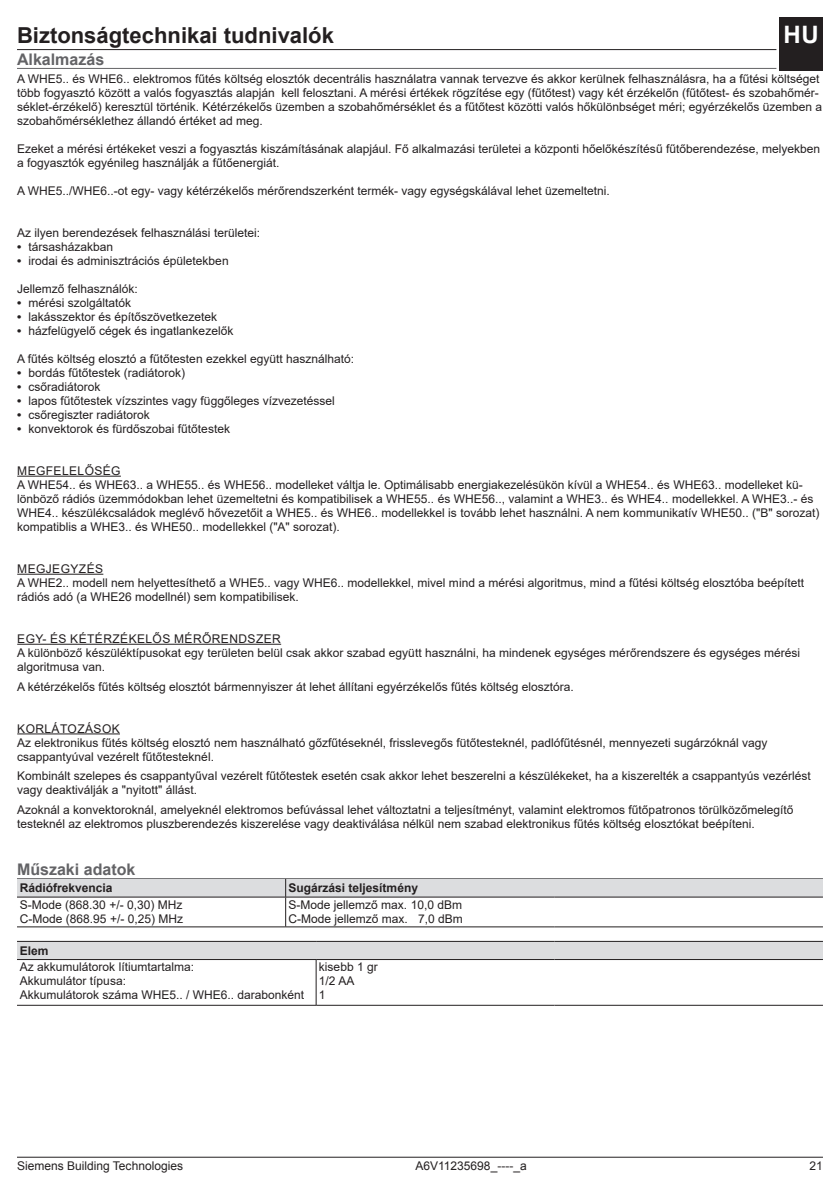
<style>
.page{position:relative;width:840px;height:1191px;background:#fff}
.page>*{position:absolute;margin:0;border:0;box-sizing:border-box;transform-origin:0 0}
.t1{font:700 24px "Arial";color:#fff}
.t2{font:700 22px "Arial";color:#231f20}
.t3{font:700 16px "Arial";color:#636366}
.t4{font:12px/14px "Arial";color:#231f20}
.t5{font:700 12px "Arial";color:#231f20}
.s1{font-weight:700}
</style>
<div class="page">
<hr style="left:17px;top:1156px;width:805px;height:1px;background:#231f20">
<div style="left:778px;top:17px;width:44px;height:54px;background:#231f20"></div>
<hr style="left:17px;top:49px;width:759px;height:1px;background:#231f20">
<hr style="left:17px;top:68px;width:759px;height:1px;background:#636366">
<hr style="left:17px;top:476px;width:104px;height:1px;background:#231f20">
<hr style="left:17px;top:574px;width:86px;height:1px;background:#231f20">
<hr style="left:17px;top:644px;width:264px;height:1px;background:#231f20">
<hr style="left:17px;top:733px;width:103px;height:1px;background:#231f20">
<hr style="left:17px;top:878px;width:805px;height:1px;background:#636366">
<hr style="left:17px;top:926px;width:268px;height:1px;background:#231f20">
<hr style="left:285px;top:926px;width:269px;height:1px;background:#231f20">
<hr style="left:554px;top:926px;width:268px;height:1px;background:#231f20">
<svg style="left:17px;top:879px;width:805px;height:47px"></svg>
<div style="left:17px;top:942px;width:805px;height:17px;background:#dcdddf"></div>
<hr style="left:315px;top:959px;width:1px;height:46px;background:#231f20">
<hr style="left:17px;top:941px;width:299px;height:1px;background:#231f20">
<hr style="left:316px;top:941px;width:238px;height:1px;background:#231f20">
<hr style="left:554px;top:941px;width:268px;height:1px;background:#231f20">
<hr style="left:17px;top:1005px;width:299px;height:1px;background:#231f20">
<hr style="left:316px;top:1005px;width:238px;height:1px;background:#231f20">
<hr style="left:554px;top:1005px;width:268px;height:1px;background:#231f20">
<hr style="left:17px;top:959px;width:299px;height:1px;background:#231f20">
<hr style="left:316px;top:959px;width:238px;height:1px;background:#231f20">
<hr style="left:554px;top:959px;width:268px;height:1px;background:#231f20">
<h1 class="t1" style="left:782px;top:18px;width:37px">HU</h1>
<h2 class="t2" style="left:17px;top:20px;width:318px">Biztonságtechnikai tudnivalók</h2>
<h3 class="t3" style="left:17px;top:48px;width:89px">Alkalmazás</h3>
<p class="t4" style="left:17px;top:71px;width:806px">A WHE5.. és WHE6.. elektromos fűtés költség elosztók decentrális használatra vannak tervezve és akkor kerülnek felhasználásra, ha a fűtési költséget több fogyasztó között a valós fogyasztás alapján kell felosztani. A mérési értékek rögzítése egy (fűtőtest) vagy két érzékelőn (fűtőtest- és szobahőmér&shy;séklet-érzékelő) keresztül történik. Kétérzékelős üzemben a szobahőmérséklet és a fűtőtest közötti valós hőkülönbséget méri; egyérzékelős üzemben a szobahőmérséklethez állandó értéket ad meg.</p>
<p class="t4" style="left:17px;top:141px;width:804px">Ezeket a mérési értékeket veszi a fogyasztás kiszámításának alapjául. Fő alkalmazási területei a központi hőelőkészítésű fűtőberendezése, melyekben a fogyasztók egyénileg használják a fűtőenergiát.</p>
<p class="t4" style="left:17px;top:183px;width:594px">A WHE5../WHE6..-ot egy- vagy kétérzékelős mérőrendszerként termék- vagy egységskálával lehet üzemeltetni.</p>
<p class="t4" style="left:17px;top:225px;width:244px">Az ilyen berendezések felhasználási területei:</p>
<p class="t4" style="left:17px;top:239px;width:98px"><span class="s1">•</span> társasházakban</p>
<p class="t4" style="left:17px;top:253px;width:213px"><span class="s1">•</span> irodai és adminisztrációs épületekben</p>
<p class="t4" style="left:17px;top:281px;width:122px">Jellemző felhasználók:</p>
<p class="t4" style="left:17px;top:295px;width:116px"><span class="s1">•</span> mérési szolgáltatók</p>
<p class="t4" style="left:17px;top:309px;width:202px"><span class="s1">•</span> lakásszektor és építőszövetkezetek</p>
<p class="t4" style="left:17px;top:323px;width:218px"><span class="s1">•</span> házfelügyelő cégek és ingatlankezelők</p>
<p class="t4" style="left:17px;top:351px;width:338px">A fűtés költség elosztó a fűtőtesten ezekkel együtt használható:</p>
<p class="t4" style="left:17px;top:365px;width:170px"><span class="s1">•</span> bordás fűtőtestek (radiátorok)</p>
<p class="t4" style="left:17px;top:379px;width:85px"><span class="s1">•</span> csőradiátorok</p>
<p class="t4" style="left:17px;top:393px;width:319px"><span class="s1">•</span> lapos fűtőtestek vízszintes vagy függőleges vízvezetéssel</p>
<p class="t4" style="left:17px;top:407px;width:134px"><span class="s1">•</span> csőregiszter radiátorok</p>
<p class="t4" style="left:17px;top:421px;width:214px"><span class="s1">•</span> konvektorok és fürdőszobai fűtőtestek</p>
<p class="t4" style="left:17px;top:463px;width:803px">MEGFELELŐSÉG<br>A WHE54.. és WHE63.. a WHE55.. és WHE56.. modelleket váltja le. Optimálisabb energiakezelésükön kívül a WHE54.. és WHE63.. modelleket kü&shy;lönböző rádiós üzemmódokban lehet üzemeltetni és kompatibilisek a WHE55.. és WHE56.., valamint a WHE3.. és WHE4.. modellekkel. A WHE3..- és WHE4.. készülékcsaládok meglévő hővezetőit a WHE5.. és WHE6.. modellekkel is tovább lehet használni. A nem kommunikatív WHE50.. ("B" sorozat) kompatiblis a WHE3.. és WHE50.. modellekkel ("A" sorozat).</p>
<p class="t4" style="left:17px;top:561px;width:788px">MEGJEGYZÉS<br>A WHE2.. modell nem helyettesíthető a WHE5.. vagy WHE6.. modellekkel, mivel mind a mérési algoritmus, mind a fűtési költség elosztóba beépített rádiós adó (a WHE26 modellnél) sem kompatibilisek.</p>
<p class="t4" style="left:17px;top:631px;width:784px">EGY- ÉS KÉTÉRZÉKELŐS MÉRŐRENDSZER<br>A különböző készüléktípusokat egy területen belül csak akkor szabad együtt használni, ha mindenek egységes mérőrendszere és egységes mérési algoritmusa van.</p>
<p class="t4" style="left:17px;top:679px;width:558px">A kétérzékelős fűtés költség elosztót bármennyiszer át lehet állítani egyérzékelős fűtés költség elosztóra.</p>
<p class="t4" style="left:17px;top:721px;width:751px">KORLÁTOZÁSOK<br>Az elektronikus fűtés költség elosztó nem használható gőzfűtéseknél, frisslevegős fütőtesteknél, padlófűtésnél, mennyezeti sugárzóknál vagy csappantyúval vezérelt fűtőtesteknél.</p>
<p class="t4" style="left:17px;top:769px;width:795px">Kombinált szelepes és csappantyűval vezérelt fűtőtestek esetén csak akkor lehet beszerelni a készülékeket, ha a kiszerelték a csappantyús vezérlést vagy deaktiválják a "nyitott" állást.</p>
<p class="t4" style="left:17px;top:803px;width:777px">Azoknál a konvektoroknál, amelyeknél elektromos befúvással lehet változtatni a teljesítményt, valamint elektromos fűtőpatronos törülközőmelegítő testeknél az elektromos pluszberendezés kiszerelése vagy deaktiválása nélkül nem szabad elektronikus fűtés költség elosztókat beépíteni.</p>
<h3 class="t3" style="left:17px;top:858px;width:120px">Műszaki adatok</h3>
<p class="t5" style="left:20px;top:879px;width:94px">Rádiófrekvencia</p>
<p class="t5" style="left:288px;top:879px;width:131px">Sugárzási teljesítmény</p>
<p class="t4" style="left:20px;top:897px;width:165px">S-Mode (868.30 +/- 0,30) MHz<br>C-Mode (868.95 +/- 0,25) MHz</p>
<p class="t4" style="left:288px;top:897px;width:176px">S-Mode jellemző max. 10,0 dBm<br>C-Mode jellemző max. 7,0 dBm</p>
<p class="t5" style="left:20px;top:942px;width:30px">Elem</p>
<p class="t4" style="left:20px;top:959px;width:286px">Az akkumulátorok lítiumtartalma:<br>Akkumulátor típusa:<br>Akkumulátorok száma WHE5.. / WHE6.. darabonként</p>
<p class="t4" style="left:319px;top:959px;width:60px">kisebb 1 gr<br>1/2 AA<br>1</p>
<p class="t4" style="left:17px;top:1158px;width:167px">Siemens Building Technologies</p>
<p class="t4" style="left:415px;top:1158px;width:113px">A6V11235698_----_a</p>
<p class="t4" style="left:809px;top:1158px;width:15px">21</p>
</div>
